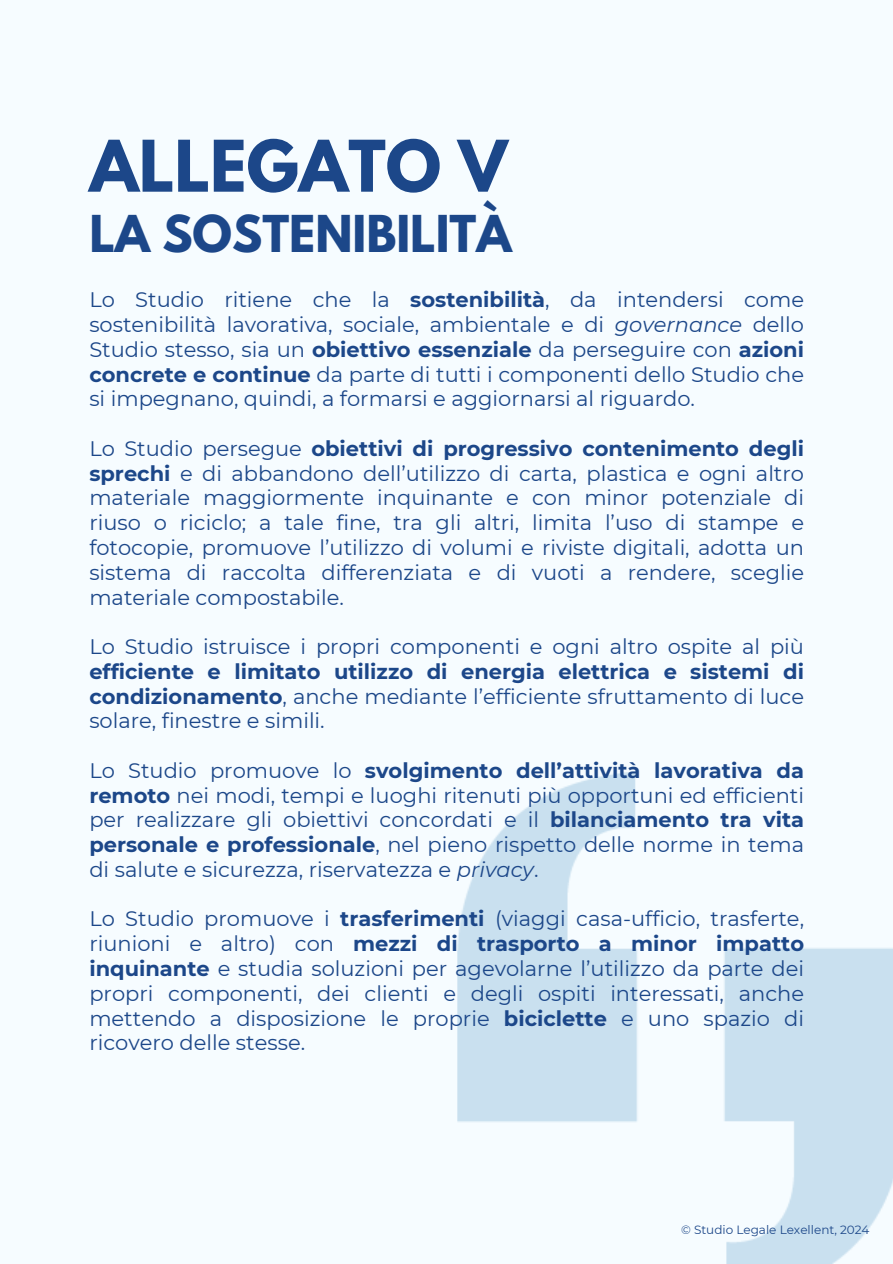
<style>
.page{position:relative;width:893px;height:1264px;background:#fff}
.page>*{position:absolute;margin:0;border:0;box-sizing:border-box;transform-origin:0 0}
.t1{font:700 63px "League Spartan";color:#1c4789}
.t2{font:700 45px "League Spartan";color:#1c4789}
.t3{font:21px/24.8px "Montserrat";color:#1c4789;text-align:justify}
.t4{font:700 21px/24.8px "Montserrat";color:#1c4789;text-align:justify}
.t5{font:12px "Montserrat";color:#1c4789}
.s1{font-weight:700}
.s2{font-style:italic}
.s3{font-weight:400}
</style>
<div class="page">
<div style="left:0;top:0;width:892px;height:1263px;background:#f6fcff"></div>
<img style="left:457px;top:772px;width:435px;height:491px">
<h1 class="t1" style="left:89px;top:135px;width:420px">ALLEGATO V</h1>
<h2 class="t2" style="left:89px;top:211px;width:424px">LA SOSTENIBILITÀ</h2>
<p class="t3" style="left:89px;top:287px;width:716px">Lo Studio ritiene che la <span class="s1">sostenibilità</span>, da intendersi come sostenibilità lavorativa, sociale, ambientale e di <span class="s2">governance</span> dello Studio stesso, sia un <span class="s1">obiettivo essenziale</span> da perseguire con <span class="s1">azioni concrete e continue</span> da parte di tutti i componenti dello Studio che si impegnano, quindi, a formarsi e aggiornarsi al riguardo.</p>
<p class="t3" style="left:89px;top:436px;width:716px">Lo Studio persegue <span class="s1">obiettivi di progressivo contenimento degli sprechi</span> e di abbandono dell’utilizzo di carta, plastica e ogni altro materiale maggiormente inquinante e con minor potenziale di riuso o riciclo; a tale fine, tra gli altri, limita l’uso di stampe e fotocopie, promuove l’utilizzo di volumi e riviste digitali, adotta un sistema di raccolta differenziata e di vuoti a rendere, sceglie materiale compostabile.</p>
<p class="t3" style="left:89px;top:634px;width:716px">Lo Studio istruisce i propri componenti e ogni altro ospite al più</p>
<p class="t4" style="left:89px;top:659px;width:716px">efficiente e limitato utilizzo di energia elettrica e sistemi di condizionamento<span class="s3">, anche mediante l’efficiente sfruttamento di luce solare, finestre e simili.</span></p>
<p class="t3" style="left:89px;top:758px;width:716px">Lo Studio promuove lo <span class="s1">svolgimento dell’attività lavorativa da remoto</span> nei modi, tempi e luoghi ritenuti più opportuni ed efficienti per realizzare gli obiettivi concordati e il <span class="s1">bilanciamento tra vita personale e professionale</span>, nel pieno rispetto delle norme in tema di salute e sicurezza, riservatezza e <span class="s2">privacy</span>.</p>
<p class="t3" style="left:89px;top:906px;width:716px">Lo Studio promuove i <span class="s1">trasferimenti</span> (viaggi casa-ufficio, trasferte, riunioni e altro) con <span class="s1">mezzi di trasporto a minor impatto inquinante</span> e studia soluzioni per agevolarne l’utilizzo da parte dei propri componenti, dei clienti e degli ospiti interessati, anche mettendo a disposizione le proprie <span class="s1">biciclette</span> e uno spazio di ricovero delle stesse.</p>
<p class="t5" style="left:681px;top:1221px;width:190px">© Studio Legale Lexellent, 2024</p>
</div>
